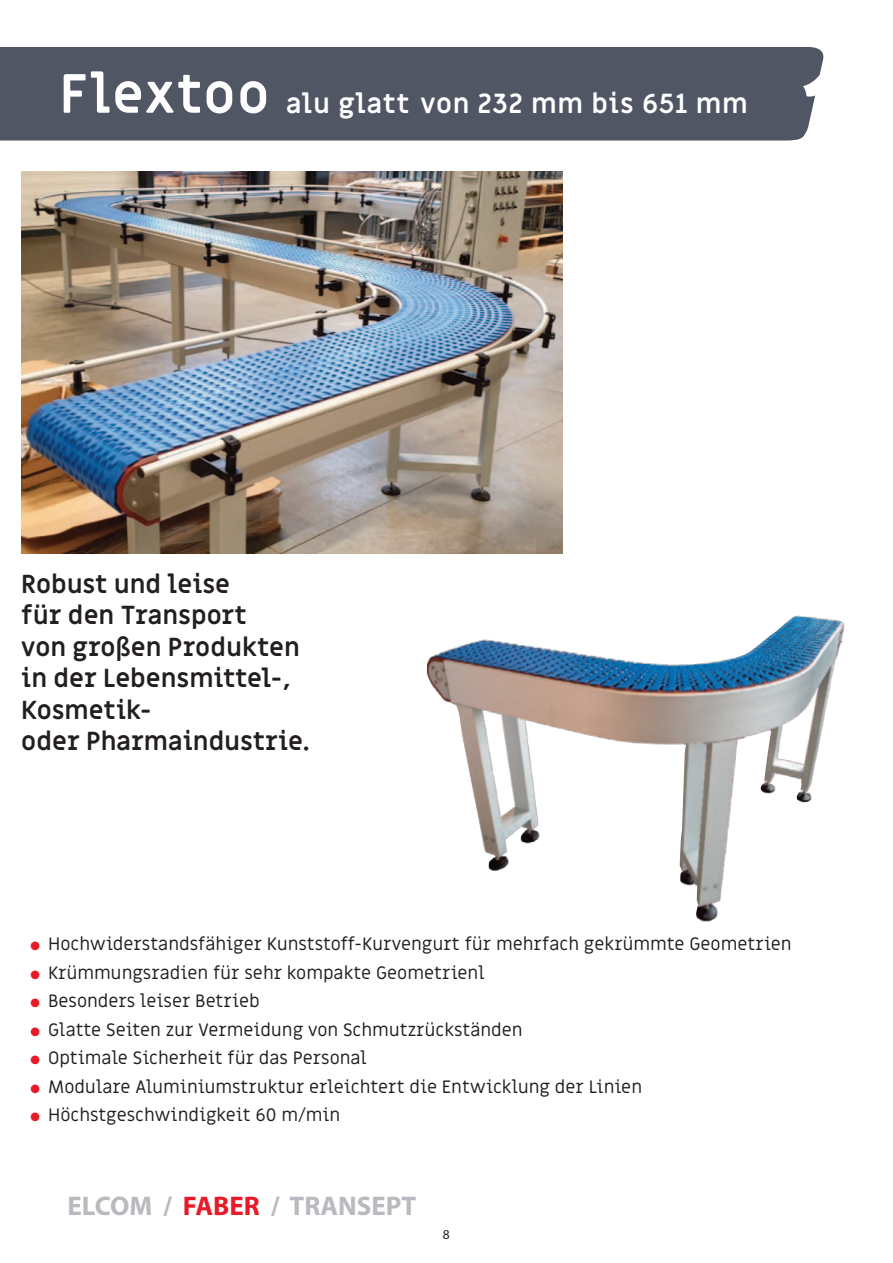
<style>
.page{position:relative;width:893px;height:1263px;background:#fff}
.page>*{position:absolute;margin:0;border:0;box-sizing:border-box;transform-origin:0 0}
.t1{font:700 27px "Miriam Libre";letter-spacing:.03em;color:#fff}
.t2{font:700 27px "Myriad Pro";color:#bab9bf}
.t3{font:700 25.5px/31.5px "Miriam Libre";color:#231f20}
.t4{font:18px "Miriam Libre";color:#231f20}
.t5{font:13.5px "Myriad Pro";color:#231f20}
.s1{font-size:54px}
.s2{color:#e71a27}
</style>
<div class="page">
<img style="left:21px;top:172px;width:541px;height:381px">
<img style="left:427px;top:615px;width:418px;height:307px">
<div style="left:0;top:47px;width:824px;height:94px;background:#515664"></div>
<svg style="left:803px;top:71px;width:19px;height:27px"></svg>
<h1 class="t1" style="left:59px;top:91px;width:690px"><span class="s1">Flextoo</span> alu glatt von 232 mm bis 651 mm</h1>
<h2 class="t3" style="left:21px;top:570px;width:290px">Robust und leise<br>für den Transport<br>von großen Produkten in der Lebensmittel-,<br>Kosmetik-<br>oder Pharmaindustrie.</h2>
<p class="t4" style="left:31px;top:936px;width:762px"><span class="s2">●</span> Hochwiderstandsfähiger Kunststoff-Kurvengurt für mehrfach gekrümmte Geometrien</p>
<p class="t4" style="left:31px;top:964px;width:455px"><span class="s2">●</span> Krümmungsradien für sehr kompakte Geometrienl</p>
<p class="t4" style="left:31px;top:993px;width:231px"><span class="s2">●</span> Besonders leiser Betrieb</p>
<p class="t4" style="left:31px;top:1021px;width:493px"><span class="s2">●</span> Glatte Seiten zur Vermeidung von Schmutzrückständen</p>
<p class="t4" style="left:31px;top:1050px;width:338px"><span class="s2">●</span> Optimale Sicherheit für das Personal</p>
<p class="t4" style="left:31px;top:1078px;width:613px"><span class="s2">●</span> Modulare Aluminiumstruktur erleichtert die Entwicklung der Linien</p>
<p class="t4" style="left:31px;top:1107px;width:311px"><span class="s2">●</span> Höchstgeschwindigkeit 60 m/min</p>
<h1 class="t2" style="left:68px;top:1196px;width:350px">ELCOM / <span class="s2">FABER</span> / TRANSEPT</h1>
<p class="t5" style="left:443px;top:1226px;width:8px">8</p>
</div>
